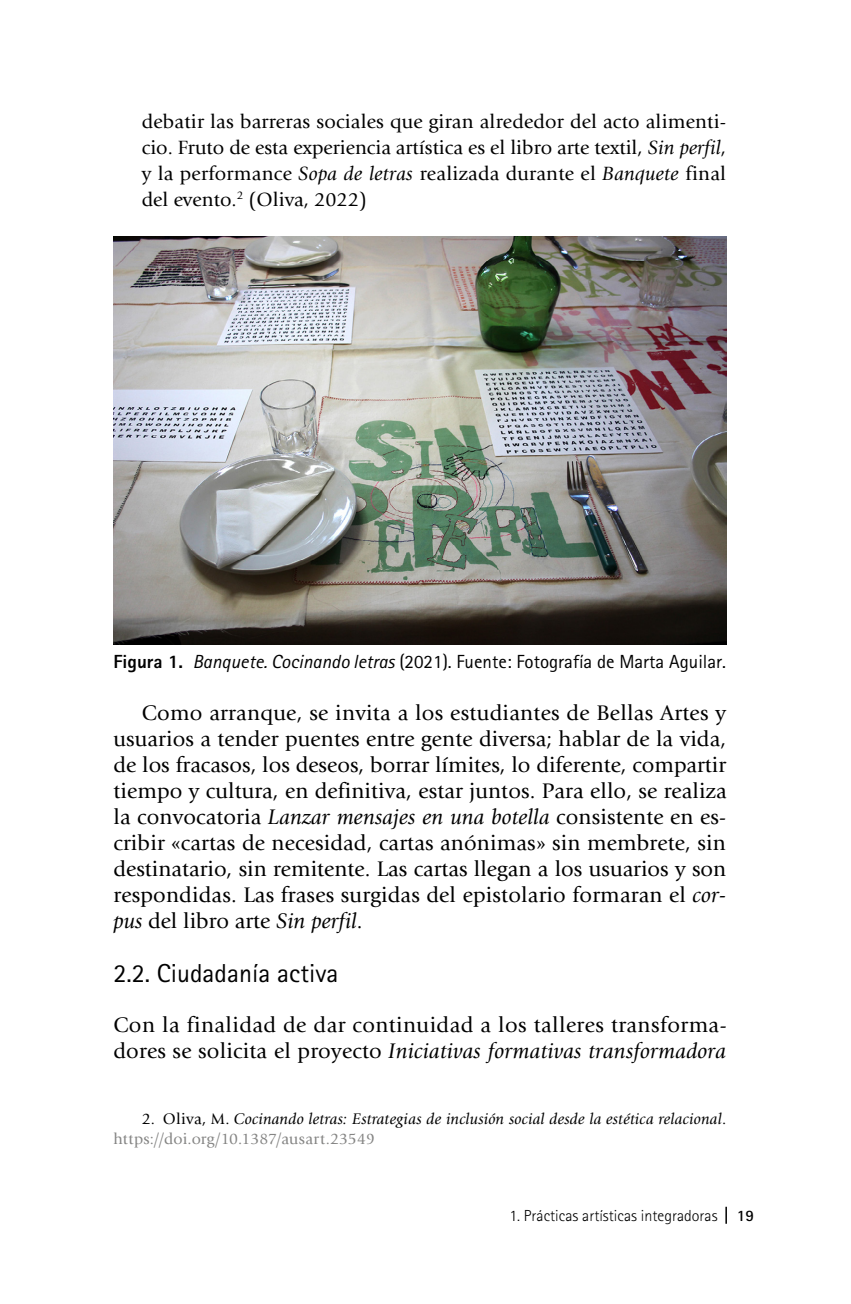
<style>
.page{position:relative;width:851px;height:1304px;background:#fff}
.page>*{position:absolute;margin:0;border:0;box-sizing:border-box;transform-origin:0 0}
.t1{font:26px "Rotis Sans Serif Std";color:#000}
.t2{font:22px/26px "Giovanni Std";letter-spacing:.02em;color:#000;text-align:justify}
.t3{font:20px/26px "Giovanni Std";letter-spacing:.01em;color:#000;text-align:justify}
.t4{font:19px "Rotis Sans Serif Std";color:#000}
.t5{font:italic 16px/20px "Giovanni Std";letter-spacing:.01em;color:#000}
.t6{font:300 16px "Rotis Sans Serif Std";color:#000}
.s1{font-style:italic}
.s2{font-weight:800}
.s3{font-style:normal}
.s4{font-style:normal;color:#858584}
.s5{font-weight:700}
</style>
<div class="page">
<svg style="left:725px;top:1207px;width:1px;height:17px"></svg>
<img style="left:113px;top:236px;width:613px;height:408px">
<p class="t3" style="left:142px;top:108px;width:585px">debatir las barreras sociales que giran alrededor del acto alimenti&shy;cio. Fruto de esta experiencia artística es el libro arte textil, <span class="s1">Sin perfil</span>, y la performance <span class="s1">Sopa de letras</span> realizada durante el <span class="s1">Banquete</span> final del evento.<sup>2</sup> (Oliva, 2022)</p>
<p class="t4" style="left:113px;top:651px;width:614px"><span class="s2">Figura 1.</span> <span class="s1">Banquete. Cocinando letras</span> (2021). Fuente: Fotografía de Marta Aguilar.</p>
<p class="t2" style="left:113px;top:700px;width:614px;text-indent:28px">Como arranque, se invita a los estudiantes de Bellas Artes y usuarios a tender puentes entre gente diversa; hablar de la vida, de los fracasos, los deseos, borrar límites, lo diferente, compartir tiempo y cultura, en definitiva, estar juntos. Para ello, se realiza la convocatoria <span class="s1">Lanzar mensajes en una botella</span> consistente en es&shy;cribir «cartas de necesidad, cartas anónimas» sin membrete, sin destinatario, sin remitente. Las cartas llegan a los usuarios y son respondidas. Las frases surgidas del epistolario formaran el <span class="s1">cor&shy;pus</span> del libro arte <span class="s1">Sin perfil</span>.</p>
<p class="t1" style="left:113px;top:958px;width:226px">2.2. Ciudadanía activa</p>
<p class="t2" style="left:113px;top:1012px;width:614px">Con la finalidad de dar continuidad a los talleres transforma&shy;dores se solicita el proyecto <span class="s1">Iniciativas formativas transformadora</span></p>
<p class="t5" style="left:113px;top:1109px;width:614px;text-indent:28px"><span class="s3">2. Oliva, M.</span> Cocinando letras: Estrategias de inclusión social desde la estética relacional<span class="s3">. </span><span class="s4">https://doi.org/10.1387/ausart.23549</span></p>
<p class="t6" style="left:509px;top:1207px;width:246px">1. Prácticas artísticas integradoras <span class="s5">19</span></p>
</div>
